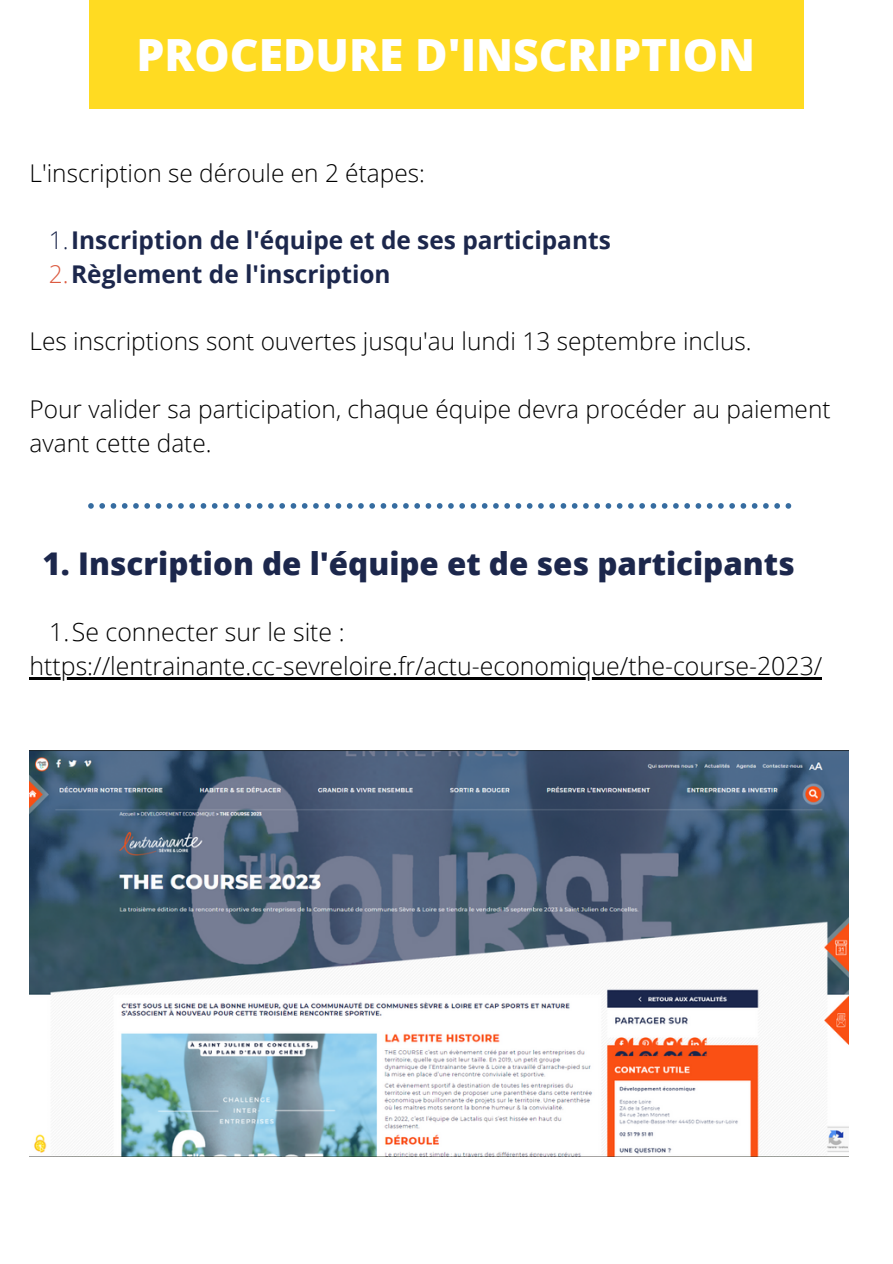
<style>
.page{position:relative;width:893px;height:1264px;background:#fff}
.page>*{position:absolute;margin:0;border:0;box-sizing:border-box;transform-origin:0 0}
.t1{font:800 44.4px "Open Sans";color:#fff}
.t2{font:800 31.2px "Open Sans";color:#1c274c}
.t3{font:300 24.9px "Open Sans";color:#000}
.t4{font:300 24.45px/33.8px "Open Sans";color:#000}
.t5{font:700 24.45px "Open Sans";color:#1c274c}
.s1{font-weight:300}
.s2{font-weight:300;color:#dc5b41}
</style>
<div class="page">
<div style="left:89px;top:0;width:714px;height:108px;background:#ffdb22"></div>
<svg style="left:88px;top:503px;width:703px;height:5px"></svg>
<img style="left:30px;top:750px;width:818px;height:405px">
<hr style="left:30px;top:677px;width:792px;height:2px;background:#000">
<p class="t1" style="left:136px;top:24px;width:620px">PROCEDURE D'INSCRIPTION</p>
<p class="t4" style="left:30px;top:155px;width:397px">L'inscription se déroule en 2 étapes:</p>
<p class="t5" style="left:49px;top:223px;width:563px"><span class="s1">1.</span>Inscription de l'équipe et de ses participants</p>
<p class="t5" style="left:49px;top:257px;width:343px"><span class="s2">2.</span>Règlement de l'inscription</p>
<p class="t4" style="left:30px;top:324px;width:723px">Les inscriptions sont ouvertes jusqu'au lundi 13 septembre inclus.</p>
<p class="t4" style="left:30px;top:391px;width:802px">Pour valider sa participation, chaque équipe devra procéder au paiement avant cette date.</p>
<p class="t2" style="left:43px;top:542px;width:753px">1. Inscription de l'équipe et de ses participants</p>
<p class="t3" style="left:49px;top:614px;width:297px">1.Se connecter sur le site :</p>
<p class="t3" style="left:30px;top:648px;width:794px">https://lentrainante.cc-sevreloire.fr/actu-economique/the-course-2023/</p>
</div>
